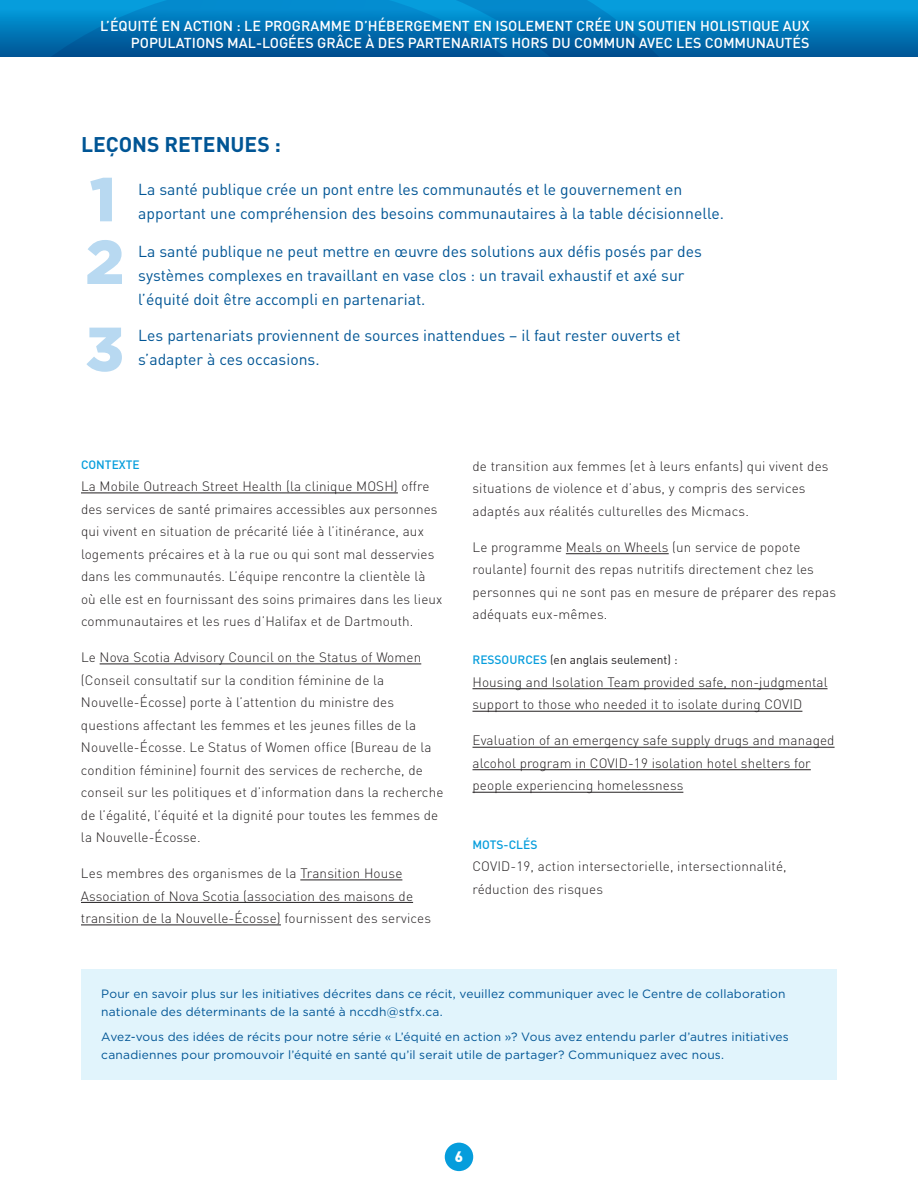
<style>
.page{position:relative;width:918px;height:1188px;background:#fff}
.page>*{position:absolute;margin:0;border:0;box-sizing:border-box;transform-origin:0 0}
.t1{font:900 61.8px/62.7px "Gotham HTF";color:#b8d9f1}
.t2{font:700 21px "DIN";color:#005595}
.t3{font:15.75px/24px "DIN";color:#005595}
.t4{font:900 15px "DIN";color:#fff}
.t5{font:500 14.25px/17.2px "DIN";color:#fff;text-align:right}
.t6{font:300 13.5px/22.5px "DIN";letter-spacing:.01em;color:#231f20}
.t7{font:12px/18px "Gotham HTF";letter-spacing:.015em;color:#005595}
.t8{font:12px "DIN";color:#231f20}
.t9{font:500 12px "DIN";color:#069ddc}
.s1{font-weight:500;color:#069ddc}
</style>
<div class="page">
<div style="left:0;top:0;width:918px;height:57px;background:linear-gradient(to bottom,#05a6e5,#005495)"></div>
<svg style="left:0;top:0;width:813px;height:57px;background:#0174b5"></svg>
<div style="left:445px;top:1143px;width:28px;height:28px;background:#069ddc;border-radius:50%"></div>
<hr style="left:81px;top:493px;width:317px;height:1px;background:#231f20">
<hr style="left:100px;top:664px;width:321px;height:1px;background:#231f20">
<hr style="left:300px;top:880px;width:102px;height:1px;background:#231f20">
<hr style="left:81px;top:902px;width:332px;height:1px;background:#231f20">
<hr style="left:81px;top:925px;width:200px;height:1px;background:#231f20">
<hr style="left:566px;top:553px;width:103px;height:1px;background:#231f20">
<hr style="left:472px;top:688px;width:356px;height:1px;background:#231f20">
<hr style="left:472px;top:711px;width:330px;height:1px;background:#231f20">
<hr style="left:472px;top:747px;width:363px;height:1px;background:#231f20">
<hr style="left:472px;top:769px;width:339px;height:1px;background:#231f20">
<hr style="left:472px;top:792px;width:211px;height:1px;background:#231f20">
<div style="left:81px;top:969px;width:756px;height:111px;background:#e1f4fc"></div>
<p class="t5" style="left:100px;top:16px;width:711px">L’ÉQUITÉ EN ACTION : LE PROGRAMME D’HÉBERGEMENT EN ISOLEMENT CRÉE UN SOUTIEN HOLISTIQUE AUX<br>POPULATIONS MAL-LOGÉES GRÂCE À DES PARTENARIATS HORS DU COMMUN AVEC LES COMMUNAUTÉS</p>
<h2 class="t2" style="left:81px;top:131px;width:202px">LEÇONS RETENUES :</h2>
<p class="t3" style="left:138px;top:177px;width:587px">La santé publique crée un pont entre les communautés et le gouvernement en apportant une compréhension des besoins communautaires à la table décisionnelle.</p>
<p class="t3" style="left:138px;top:239px;width:565px">La santé publique ne peut mettre en œuvre des solutions aux défis posés par des systèmes complexes en travaillant en vase clos : un travail exhaustif et axé sur l’équité doit être accompli en partenariat.</p>
<p class="t3" style="left:138px;top:323px;width:544px">Les partenariats proviennent de sources inattendues – il faut rester ouverts et s’adapter à ces occasions.</p>
<h1 class="t1" style="left:85px;top:167px;width:40px">1<br>2</h1>
<h1 class="t1" style="left:85px;top:316px;width:40px">3</h1>
<p class="t9" style="left:81px;top:457px;width:60px">CONTEXTE</p>
<p class="t6" style="left:81px;top:475px;width:363px">La Mobile Outreach Street Health (la clinique MOSH) offre des services de santé primaires accessibles aux personnes qui vivent en situation de précarité liée à l’itinérance, aux logements précaires et à la rue ou qui sont mal desservies dans les communautés. L’équipe rencontre la clientèle là où elle est en fournissant des soins primaires dans les lieux communautaires et les rues d’Halifax et de Dartmouth.</p>
<p class="t6" style="left:81px;top:646px;width:364px">Le Nova Scotia Advisory Council on the Status of Women (Conseil consultatif sur la condition féminine de la Nouvelle-Écosse) porte à l’attention du ministre des questions affectant les femmes et les jeunes filles de la Nouvelle-Écosse. Le Status of Women office (Bureau de la condition féminine) fournit des services de recherche, de conseil sur les politiques et d’information dans la recherche de l’égalité, l’équité et la dignité pour toutes les femmes de la Nouvelle-Écosse.</p>
<p class="t6" style="left:81px;top:862px;width:352px">Les membres des organismes de la Transition House<br>Association of Nova Scotia (association des maisons de transition de la Nouvelle-Écosse) fournissent des services</p>
<p class="t6" style="left:472px;top:455px;width:358px">de transition aux femmes (et à leurs enfants) qui vivent des situations de violence et d’abus, y compris des services adaptés aux réalités culturelles des Micmacs.</p>
<p class="t6" style="left:472px;top:536px;width:365px">Le programme Meals on Wheels (un service de popote roulante) fournit des repas nutritifs directement chez les personnes qui ne sont pas en mesure de préparer des repas adéquats eux-mêmes.</p>
<p class="t8" style="left:472px;top:653px;width:207px"><span class="s1">RESSOURCES</span> (en anglais seulement) :</p>
<p class="t6" style="left:472px;top:671px;width:357px">Housing and Isolation Team provided safe, non-judgmental support to those who needed it to isolate during COVID</p>
<p class="t6" style="left:472px;top:729px;width:364px">Evaluation of an emergency safe supply drugs and managed alcohol program in COVID-19 isolation hotel shelters for people experiencing homelessness</p>
<p class="t9" style="left:472px;top:837px;width:66px">MOTS-CLÉS</p>
<p class="t6" style="left:472px;top:855px;width:316px">COVID-19, action intersectorielle, intersectionnalité, réduction des risques</p>
<p class="t7" style="left:101px;top:985px;width:686px">Pour en savoir plus sur les initiatives décrites dans ce récit, veuillez communiquer avec le Centre de collaboration nationale des déterminants de la santé à nccdh@stfx.ca.</p>
<p class="t7" style="left:101px;top:1028px;width:689px">Avez-vous des idées de récits pour notre série « L’équité en action »? Vous avez entendu parler d’autres initiatives canadiennes pour promouvoir l’équité en santé qu’il serait utile de partager? Communiquez avec nous.</p>
<p class="t4" style="left:455px;top:1146px;width:10px">6</p>
</div>
